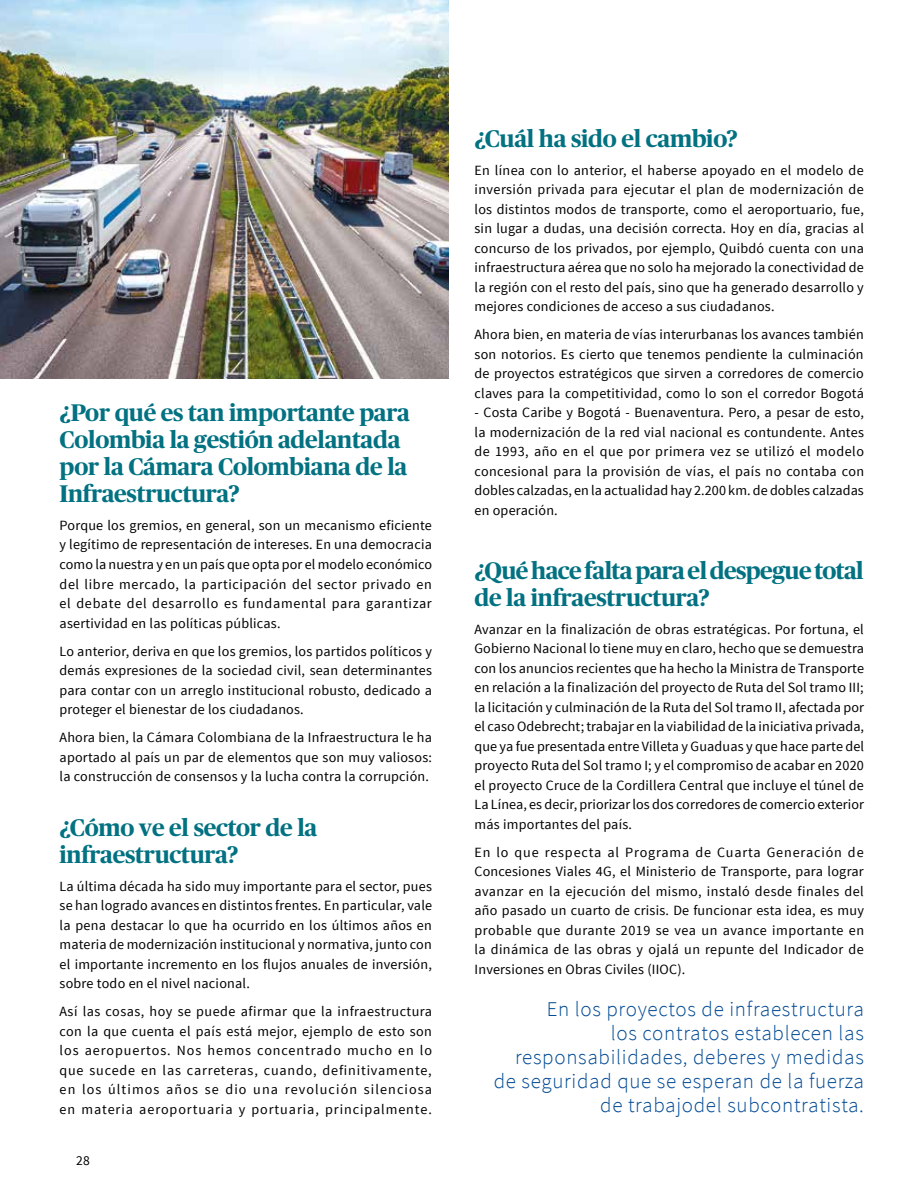
<style>
.page{position:relative;width:915px;height:1191px;background:#fff}
.page>*{position:absolute;margin:0;border:0;box-sizing:border-box;transform-origin:0 0}
.t1{font:700 24px/27px "Publico Headline";letter-spacing:-.01em;color:#027181}
.t2{font:300 21px/24px "Source Sans Pro";letter-spacing:.035em;color:#004993;text-align:right}
.t3{font:14.1px/19.5px "Source Sans Pro";letter-spacing:.015em;color:#000;text-align:justify}
.t4{font:13.5px "Source Sans Pro";color:#000}
</style>
<div class="page">
<img style="left:0;top:0;width:449px;height:378px">
<h1 class="t1" style="left:60px;top:397px;width:351px">¿Por qué es tan importante para<br>Colombia la gestión adelantada por la Cámara Colombiana de la<br>Infraestructura?</h1>
<p class="t3" style="left:60px;top:516px;width:374px">Porque los gremios, en general, son un mecanismo eficiente y legítimo de representación de intereses. En una democracia como la nuestra y en un país que opta por el modelo económico del libre mercado, la participación del sector privado en el debate del desarrollo es fundamental para garantizar asertividad en las políticas públicas.</p>
<p class="t3" style="left:60px;top:641px;width:374px">Lo anterior, deriva en que los gremios, los partidos políticos y demás expresiones de la sociedad civil, sean determinantes para contar con un arreglo institucional robusto, dedicado a proteger el bienestar de los ciudadanos.</p>
<p class="t3" style="left:60px;top:728px;width:374px">Ahora bien, la Cámara Colombiana de la Infraestructura le ha aportado al país un par de elementos que son muy valiosos: la construcción de consensos y la lucha contra la corrupción.</p>
<h1 class="t1" style="left:60px;top:812px;width:259px">¿Cómo ve el sector de la infraestructura?</h1>
<p class="t3" style="left:60px;top:876px;width:374px">La última década ha sido muy importante para el sector, pues se han logrado avances en distintos frentes. En particular, vale la pena destacar lo que ha ocurrido en los últimos años en materia de modernización institucional y normativa, junto con el importante incremento en los flujos anuales de inversión, sobre todo en el nivel nacional.</p>
<p class="t3" style="left:60px;top:1002px;width:374px">Así las cosas, hoy se puede afirmar que la infraestructura con la que cuenta el país está mejor, ejemplo de esto son los aeropuertos. Nos hemos concentrado mucho en lo que sucede en las carreteras, cuando, definitivamente, en los últimos años se dio una revolución silenciosa en materia aeroportuaria y portuaria, principalmente.</p>
<p class="t4" style="left:76px;top:1152px;width:15px">28</p>
<h1 class="t1" style="left:474px;top:123px;width:265px">¿Cuál ha sido el cambio?</h1>
<p class="t3" style="left:474px;top:161px;width:391px">En línea con lo anterior, el haberse apoyado en el modelo de inversión privada para ejecutar el plan de modernización de los distintos modos de transporte, como el aeroportuario, fue, sin lugar a dudas, una decisión correcta. Hoy en día, gracias al concurso de los privados, por ejemplo, Quibdó cuenta con una infraestructura aérea que no solo ha mejorado la conectividad de la región con el resto del país, sino que ha generado desarrollo y mejores condiciones de acceso a sus ciudadanos.</p>
<p class="t3" style="left:474px;top:325px;width:391px">Ahora bien, en materia de vías interurbanas los avances también son notorios. Es cierto que tenemos pendiente la culminación de proyectos estratégicos que sirven a corredores de comercio claves para la competitividad, como lo son el corredor Bogotá</p>
<p class="t3" style="left:474px;top:403px;width:391px">- Costa Caribe y Bogotá - Buenaventura. Pero, a pesar de esto, la modernización de la red vial nacional es contundente. Antes de 1993, año en el que por primera vez se utilizó el modelo concesional para la provisión de vías, el país no contaba con dobles calzadas, en la actualidad hay 2.200 km. de dobles calzadas en operación.</p>
<h1 class="t1" style="left:474px;top:555px;width:390px">¿Qué hace falta para el despegue total de la infraestructura?</h1>
<p class="t3" style="left:474px;top:619px;width:391px">Avanzar en la finalización de obras estratégicas. Por fortuna, el Gobierno Nacional lo tiene muy en claro, hecho que se demuestra con los anuncios recientes que ha hecho la Ministra de Transporte en relación a la finalización del proyecto de Ruta del Sol tramo III; la licitación y culminación de la Ruta del Sol tramo II, afectada por el caso Odebrecht; trabajar en la viabilidad de la iniciativa privada, que ya fue presentada entre Villeta y Guaduas y que hace parte del proyecto Ruta del Sol tramo I; y el compromiso de acabar en 2020 el proyecto Cruce de la Cordillera Central que incluye el túnel de La Línea, es decir, priorizar los dos corredores de comercio exterior más importantes del país.</p>
<p class="t3" style="left:474px;top:842px;width:391px">En lo que respecta al Programa de Cuarta Generación de Concesiones Viales 4G, el Ministerio de Transporte, para lograr avanzar en la ejecución del mismo, instaló desde finales del año pasado un cuarto de crisis. De funcionar esta idea, es muy probable que durante 2019 se vea un avance importante en la dinámica de las obras y ojalá un repunte del Indicador de Inversiones en Obras Civiles (IIOC).</p>
<h2 class="t2" style="left:493px;top:997px;width:371px">En los proyectos de infraestructura<br>los contratos establecen las responsabilidades, deberes y medidas de seguridad que se esperan de la fuerza de trabajodel subcontratista.</h2>
</div>
